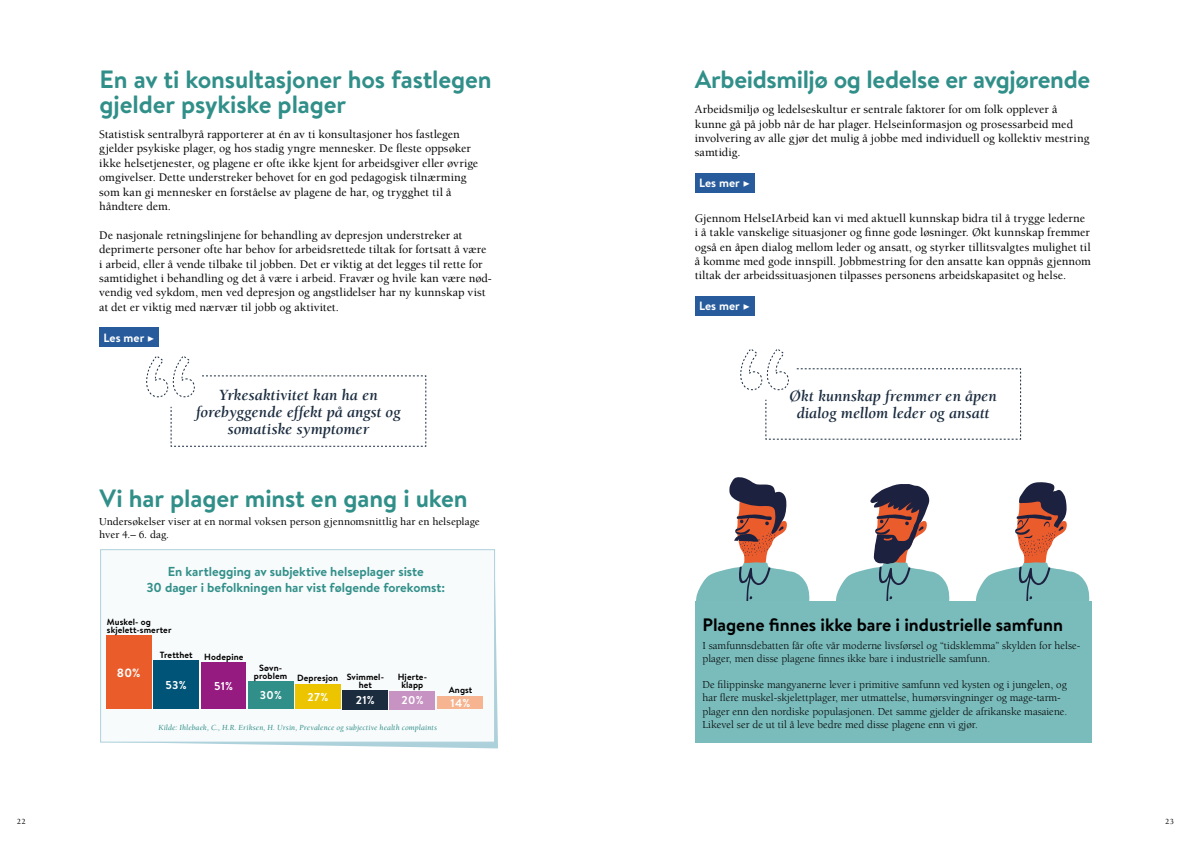
<style>
.page{position:relative;width:1191px;height:842px;background:#fff}
.page>*{position:absolute;margin:0;border:0;box-sizing:border-box;transform-origin:0 0}
.t1{font:700 25px/25px "Brandon Text";letter-spacing:-.005em;color:#318f89}
.t2{font:700 18px "Brandon Text";letter-spacing:-.005em;color:#000}
.Sitat_utdrag{font:italic 700 16px/17px "Berkeley";color:#1b2c3f;text-align:center}
.t3{font:700 13px/15.6px "Brandon Text";color:#318f89;text-align:center}
.Brødtekst{font:500 12px/14.4px "Berkeley";color:#000}
.t4{font:700 12px "Brandon Text";color:#fff}
.t5{font:700 11.4px "Brandon Text";letter-spacing:.03em;color:#fff}
.t6{font:11px/13.2px "Berkeley";color:#000}
.Brødtekst-2{font:500 11px/13.2px "Berkeley";letter-spacing:.005em;color:#000}
.t7{font:700 9px/8px "Brandon Text";letter-spacing:.01em;color:#000;text-align:center}
.t8{font:italic 8px "Berkeley";letter-spacing:.01em;color:#318f89}
.t9{font:500 8px "Berkeley";color:#000}
.s1{font-family:"Minion Pro";font-weight:400}
</style>
<div class="page">
<svg style="left:696px;top:477px;width:114px;height:124px"></svg>
<svg style="left:836px;top:484px;width:113px;height:117px"></svg>
<svg style="left:976px;top:482px;width:113px;height:119px"></svg>
<div style="left:694px;top:173px;width:60px;height:20px;background:#275b9b"></div>
<div style="left:694px;top:296px;width:60px;height:20px;background:#275b9b"></div>
<div style="left:694px;top:601px;width:397px;height:142px;background:#7abbbb"></div>
<svg style="left:740px;top:349px;width:281px;height:91px"></svg>
<svg style="left:101px;top:580px;width:397px;height:168px"></svg>
<div style="left:100px;top:549px;width:395px;height:193px;background:#f8fbfc;border:1px solid #add1db"></div>
<div style="left:106px;top:635px;width:45px;height:74px;background:#eb5c2b"></div>
<div style="left:153px;top:661px;width:46px;height:48px;background:#005478"></div>
<div style="left:201px;top:662px;width:45px;height:47px;background:#951b81"></div>
<div style="left:248px;top:681px;width:45px;height:28px;background:#318f89"></div>
<div style="left:438px;top:696px;width:45px;height:13px;background:#f7b491"></div>
<div style="left:390px;top:691px;width:45px;height:18px;background:#c693c2"></div>
<div style="left:343px;top:690px;width:45px;height:19px;background:#1b2c3f"></div>
<div style="left:295px;top:684px;width:46px;height:25px;background:#ecc500"></div>
<svg style="left:146px;top:356px;width:280px;height:91px"></svg>
<div style="left:99px;top:327px;width:60px;height:20px;background:#275b9b"></div>
<p class="t1" style="left:100px;top:67px;width:394px">En av ti konsultasjoner hos fastlegen gjelder psykiske plager</p>
<p class="Brødtekst" style="left:99px;top:127px;width:380px">Statistisk sentralbyrå rapporterer at én av ti konsultasjoner hos fastlegen gjelder psykiske plager, og hos stadig yngre mennesker. De fleste oppsøker ikke helsetjenester, og plagene er ofte ikke kjent for arbeidsgiver eller øvrige omgivelser. Dette understreker behovet for en god pedagogisk tilnærming som kan gi mennesker en forståelse av plagene de har, og trygghet til å håndtere dem.</p>
<p class="Brødtekst" style="left:99px;top:228px;width:394px">De nasjonale retningslinjene for behandling av depresjon understreker at deprimerte personer ofte har behov for arbeidsrettede tiltak for fortsatt å være i arbeid, eller å vende tilbake til jobben. Det er viktig at det legges til rette for samtidighet i behandling og det å være i arbeid. Fravær og hvile kan være nød&shy;vendig ved sykdom, men ved depresjon og angstlidelser har ny kunnskap vist at det er viktig med nærvær til jobb og aktivitet.</p>
<p class="t4" style="left:103px;top:329px;width:52px">Les mer <span class="s1">▶</span></p>
<p class="Sitat_utdrag" style="left:196px;top:387px;width:206px">Yrkesaktivitet kan ha en forebyggende effekt på angst og</p>
<p class="Sitat_utdrag" style="left:228px;top:421px;width:143px">somatiske symptomer</p>
<p class="t1" style="left:100px;top:485px;width:369px">Vi har plager minst en gang i uken</p>
<p class="Brødtekst-2" style="left:99px;top:515px;width:382px">Undersøkelser viser at en normal voksen person gjennomsnittlig har en helseplage hver 4.– 6. dag.</p>
<p class="t3" style="left:146px;top:563px;width:300px">En kartlegging av subjektive helseplager siste<br>30 dager i befolkningen har vist følgende forekomst:</p>
<p class="t7" style="left:107px;top:617px;width:66px;text-align:left">Muskel- og skjelett-smerter</p>
<p class="t7" style="left:160px;top:650px;width:34px">Tretthet</p>
<p class="t7" style="left:204px;top:652px;width:41px">Hodepine</p>
<p class="t7" style="left:259px;top:664px;width:24px">Søvn-</p>
<p class="t7" style="left:254px;top:672px;width:35px">problem</p>
<p class="t4" style="left:117px;top:664px;width:25px">80%</p>
<p class="t7" style="left:347px;top:673px;width:39px">Svimmel&shy;het</p>
<p class="t7" style="left:398px;top:673px;width:31px">Hjerte&shy;klapp</p>
<p class="t7" style="left:297px;top:674px;width:42px">Depresjon</p>
<p class="t5" style="left:165px;top:677px;width:23px">53%</p>
<p class="t5" style="left:214px;top:678px;width:20px">51%</p>
<p class="t7" style="left:449px;top:685px;width:25px">Angst</p>
<p class="t5" style="left:260px;top:687px;width:24px">30%</p>
<p class="t5" style="left:307px;top:689px;width:22px">27%</p>
<p class="t5" style="left:356px;top:692px;width:21px">21%</p>
<p class="t5" style="left:401px;top:692px;width:24px">20%</p>
<p class="t5" style="left:450px;top:695px;width:21px">14%</p>
<p class="t8" style="left:158px;top:723px;width:280px">Kilde: Ihlebaek, C., H.R. Eriksen, H. Ursin, Prevalence og subjective health complaints</p>
<p class="t1" style="left:694px;top:67px;width:397px">Arbeidsmiljø og ledelse er avgjørende</p>
<p class="Brødtekst" style="left:694px;top:102px;width:396px">Arbeidsmiljø og ledelseskultur er sentrale faktorer for om folk opplever å kunne gå på jobb når de har plager. Helseinformasjon og prosessarbeid med involvering av alle gjør det mulig å jobbe med individuell og kollektiv mestring samtidig.</p>
<p class="t4" style="left:699px;top:175px;width:52px">Les mer <span class="s1">▶</span></p>
<p class="Brødtekst" style="left:694px;top:211px;width:398px">Gjennom HelseIArbeid kan vi med aktuell kunnskap bidra til å trygge lederne i å takle vanskelige situasjoner og finne gode løsninger. Økt kunnskap fremmer også en åpen dialog mellom leder og ansatt, og styrker tillitsvalgtes mulighet til å komme med gode innspill. Jobbmestring for den ansatte kan oppnås gjennom tiltak der arbeidssituasjonen tilpasses personens arbeidskapasitet og helse.</p>
<p class="t4" style="left:699px;top:298px;width:52px">Les mer <span class="s1">▶</span></p>
<p class="Sitat_utdrag" style="left:789px;top:388px;width:209px">Økt kunnskap fremmer en åpen dialog mellom leder og ansatt</p>
<p class="t2" style="left:702px;top:612px;width:362px">Plagene finnes ikke bare i industrielle samfunn</p>
<p class="t6" style="left:702px;top:639px;width:379px">I samfunnsdebatten får ofte vår moderne livsførsel og “tidsklemma” skylden for helse&shy;plager, men disse plagene finnes ikke bare i industrielle samfunn.</p>
<p class="t6" style="left:702px;top:678px;width:366px">De filippinske mangyanerne lever i primitive samfunn ved kysten og i jungelen, og har flere muskel-skjelettplager, mer utmattelse, humørsvingninger og mage-tarm&shy;plager enn den nordiske populasjonen. Det samme gjelder de afrikanske masaiene.<br>Likevel ser de ut til å leve bedre med disse plagene enn vi gjør.</p>
<p class="t9" style="left:17px;top:817px;width:10px">22</p>
<p class="t9" style="left:1165px;top:817px;width:10px">23</p>
</div>
